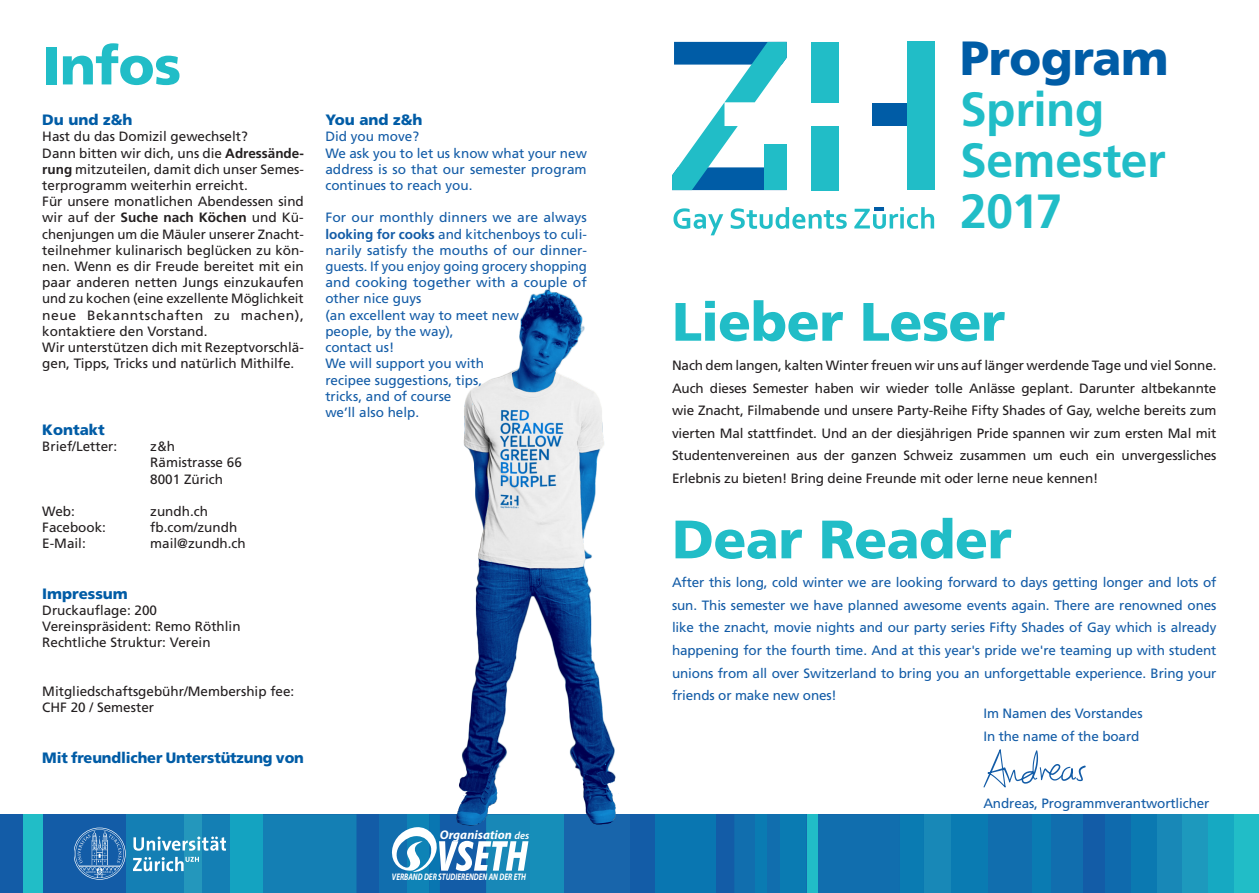
<style>
.page{position:relative;width:1259px;height:893px;background:#fff}
.page>*{position:absolute;margin:0;border:0;box-sizing:border-box;transform-origin:0 0}
.t1{font:900 54px "Frutiger LT Std";letter-spacing:-.01em;color:#21bdc7}
.t2{font:900 48px/51px "Frutiger LT Std";letter-spacing:-.005em;color:#005ca6}
.t3{font:700 48px "Frutiger LT Std";letter-spacing:-.005em;color:#21bdc7}
.t4{font:900 15px "Frutiger LT Std";letter-spacing:-.01em;color:#005ca6}
.t5{font:13.5px/16.2px "Frutiger LT Std";color:#231f20;text-align:justify}
.t6{font:13.5px/16.2px "Frutiger LT Std";color:#135ca7;text-align:justify}
.t7{font:italic 700 12.6px "Myriad Pro";color:#fff}
.t8{font:italic 700 9.6px "Myriad Pro";color:#fff;scale:.76 1}
.s1{font-weight:700}
.s2{font-weight:600;font-size:10.5px}
.s3{font-weight:700;color:#21bdc7}
</style>
<div class="page">
<div style="left:0;top:814px;width:1258px;height:79px;background:#135ca7"></div>
<div style="left:23px;top:814px;width:20px;height:79px;background:#21bdc7"></div>
<div style="left:1226px;top:814px;width:33px;height:79px;background:#21bdc7"></div>
<div style="left:1201px;top:814px;width:32px;height:79px;background:#16a9c2"></div>
<div style="left:1175px;top:814px;width:32px;height:79px;background:#1d99bd"></div>
<div style="left:1150px;top:814px;width:32px;height:79px;background:#1888b7"></div>
<div style="left:1124px;top:814px;width:32px;height:79px;background:#0b79b1"></div>
<div style="left:1098px;top:814px;width:32px;height:79px;background:#0f6aad"></div>
<div style="left:1073px;top:814px;width:32px;height:79px;background:#135ca7"></div>
<div style="left:734px;top:814px;width:21px;height:79px;background:#116eae"></div>
<div style="left:655px;top:814px;width:61px;height:79px;background:#0976b1"></div>
<svg style="left:806px;top:814px;width:118px;height:79px;background:#1077b0"></svg>
<div style="left:766px;top:814px;width:14px;height:79px;background:#116eae"></div>
<div style="left:755px;top:814px;width:11px;height:79px;background:#0a7bb2"></div>
<div style="left:1051px;top:814px;width:22px;height:79px;background:#116eae"></div>
<div style="left:1073px;top:814px;width:10px;height:79px;background:#116eae"></div>
<div style="left:379px;top:814px;width:29px;height:79px;background:#116eae"></div>
<div style="left:987px;top:814px;width:45px;height:79px;background:#116eae"></div>
<div style="left:950px;top:814px;width:37px;height:79px;background:#0a7bb2"></div>
<div style="left:924px;top:814px;width:26px;height:79px;background:#1888b7"></div>
<div style="left:1032px;top:814px;width:19px;height:79px;background:#0a7bb2"></div>
<div style="left:564px;top:814px;width:65px;height:79px;background:#1865ab"></div>
<div style="left:780px;top:814px;width:26px;height:79px;background:#0a7bb2"></div>
<svg style="left:983px;top:749px;width:102px;height:38px"></svg>
<svg style="left:74px;top:814px;width:282px;height:79px;background:#2286b8"></svg>
<svg style="left:392px;top:814px;width:172px;height:79px"></svg>
<img style="left:456px;top:289px;width:160px;height:536px">
<svg style="left:673px;top:208px;width:50px;height:27px"></svg>
<svg style="left:730px;top:207px;width:116px;height:22px"></svg>
<svg style="left:854px;top:207px;width:80px;height:22px"></svg>
<svg style="left:672px;top:42px;width:114px;height:148px"></svg>
<div style="left:811px;top:42px;width:27px;height:60px;background:#21bdc7"></div>
<div style="left:811px;top:126px;width:27px;height:64px;background:#21bdc7"></div>
<div style="left:872px;top:103px;width:62px;height:23px;background:#005ca6"></div>
<div style="left:907px;top:42px;width:27px;height:148px;background:#21bdc7"></div>
<p class="t1" style="left:42px;top:33px;width:140px">Infos</p>
<p class="t4" style="left:42px;top:111px;width:92px">Du und z&amp;h</p>
<p class="t5" style="left:42px;top:129px;width:207px">Hast du das Domizil gewechselt?</p>
<p class="t5" style="left:42px;top:145px;width:263px">Dann bitten wir dich, uns die <span class="s1">Adressände&shy;rung</span> mitzuteilen, damit dich unser Semes&shy;terprogramm weiterhin erreicht.</p>
<p class="t5" style="left:42px;top:194px;width:263px">Für unsere monatlichen Abendessen sind wir auf der <span class="s1">Suche nach Köchen</span> und Kü&shy;chenjungen um die Mäuler unserer Znacht&shy;teilnehmer kulinarisch beglücken zu kön&shy;nen. Wenn es dir Freude bereitet mit ein paar anderen netten Jungs einzukaufen und zu kochen (eine exzellente Möglichkeit neue Bekanntschaften zu machen), kontaktiere den Vorstand.</p>
<p class="t5" style="left:42px;top:339px;width:263px">Wir unterstützen dich mit Rezeptvorschlä&shy;gen, Tipps, Tricks und natürlich Mithilfe.</p>
<p class="t4" style="left:42px;top:421px;width:64px">Kontakt</p>
<p class="t5" style="left:42px;top:438px;width:77px">Brief/Letter:</p>
<p class="t5" style="left:150px;top:438px;width:26px">z&amp;h</p>
<p class="t5" style="left:150px;top:455px;width:93px">Rämistrasse 66</p>
<p class="t5" style="left:150px;top:471px;width:74px">8001 Zürich</p>
<p class="t5" style="left:42px;top:503px;width:34px">Web:</p>
<p class="t5" style="left:150px;top:503px;width:59px">zundh.ch</p>
<p class="t5" style="left:42px;top:519px;width:65px">Facebook:</p>
<p class="t5" style="left:150px;top:519px;width:88px">fb.com/zundh</p>
<p class="t5" style="left:42px;top:536px;width:45px">E-Mail:</p>
<p class="t5" style="left:150px;top:536px;width:97px">mail@zundh.ch</p>
<p class="t4" style="left:42px;top:584px;width:87px">Impressum</p>
<p class="t5" style="left:42px;top:602px;width:116px">Druckauflage: 200</p>
<p class="t5" style="left:42px;top:618px;width:200px">Vereinspräsident: Remo Röthlin</p>
<p class="t5" style="left:42px;top:635px;width:170px">Rechtliche Struktur: Verein</p>
<p class="t5" style="left:42px;top:683px;width:254px">Mitgliedschaftsgebühr/Membership fee:</p>
<p class="t5" style="left:42px;top:699px;width:113px">CHF 20 / Semester</p>
<p class="t4" style="left:42px;top:748px;width:263px">Mit freundlicher Unterstützung von</p>
<p class="t4" style="left:325px;top:111px;width:99px">You and z&amp;h</p>
<p class="t6" style="left:325px;top:129px;width:95px">Did you move?</p>
<p class="t6" style="left:325px;top:145px;width:263px">We ask you to let us know what your new address is so that our semester program continues to reach you.</p>
<p class="t6" style="left:325px;top:210px;width:263px">For our monthly dinners we are always <span class="s1">looking for cooks</span> and kitchenboys to culi&shy;narily satisfy the mouths of our dinner&shy;guests. If you enjoy going grocery shopping and cooking together with a couple of other nice guys</p>
<p class="t6" style="left:325px;top:307px;width:195px">(an excellent way to meet new</p>
<p class="t6" style="left:325px;top:323px;width:130px">people, by the way),</p>
<p class="t6" style="left:325px;top:339px;width:70px">contact us!</p>
<p class="t6" style="left:325px;top:356px;width:160px">We will support you with</p>
<p class="t6" style="left:325px;top:372px;width:158px">recipee suggestions, tips,</p>
<p class="t6" style="left:325px;top:388px;width:128px">tricks, and of course</p>
<p class="t6" style="left:325px;top:404px;width:95px">we’ll also help.</p>
<p class="t7" style="left:440px;top:827px;width:91px">Organisation <span class="s2">des</span></p>
<p class="t8" style="left:392px;top:870px;width:178px">VERBAND DER STUDIERENDEN AN DER ETH</p>
<p class="t2" style="left:960px;top:33px;width:210px">Program<br><span class="s3">Spring</span></p>
<p class="t3" style="left:960px;top:132px;width:207px">Semester</p>
<p class="t3" style="left:960px;top:183px;width:104px">2017</p>
<p class="t1" style="left:672px;top:289px;width:335px">Lieber Leser</p>
<p class="t5" style="left:672px;top:354px;width:546px;line-height:22.5px">Nach dem langen, kalten Winter freuen wir uns auf länger werdende Tage und viel Sonne.<br>Auch dieses Semester haben wir wieder tolle Anlässe geplant. Darunter altbekannte wie Znacht, Filmabende und unsere Party-Reihe Fifty Shades of Gay, welche bereits zum vierten Mal stattfindet. Und an der diesjährigen Pride spannen wir zum ersten Mal mit Studentenvereinen aus der ganzen Schweiz zusammen um euch ein unvergessliches Erlebnis zu bieten! Bring deine Freunde mit oder lerne neue kennen!</p>
<p class="t1" style="left:672px;top:507px;width:341px">Dear Reader</p>
<p class="t6" style="left:672px;top:572px;width:546px;line-height:22.5px">After this long, cold winter we are looking forward to days getting longer and lots of sun. This semester we have planned awesome events again. There are renowned ones like the znacht, movie nights and our party series Fifty Shades of Gay which is already happening for the fourth time. And at this year's pride we're teaming up with student unions from all over Switzerland to bring you an unforgettable experience. Bring your friends or make new ones!</p>
<p class="t6" style="left:983px;top:705px;width:161px">Im Namen des Vorstandes</p>
<p class="t6" style="left:983px;top:728px;width:157px">In the name of the board</p>
<p class="t6" style="left:983px;top:795px;width:227px">Andreas, Programmverantwortlicher</p>
</div>
